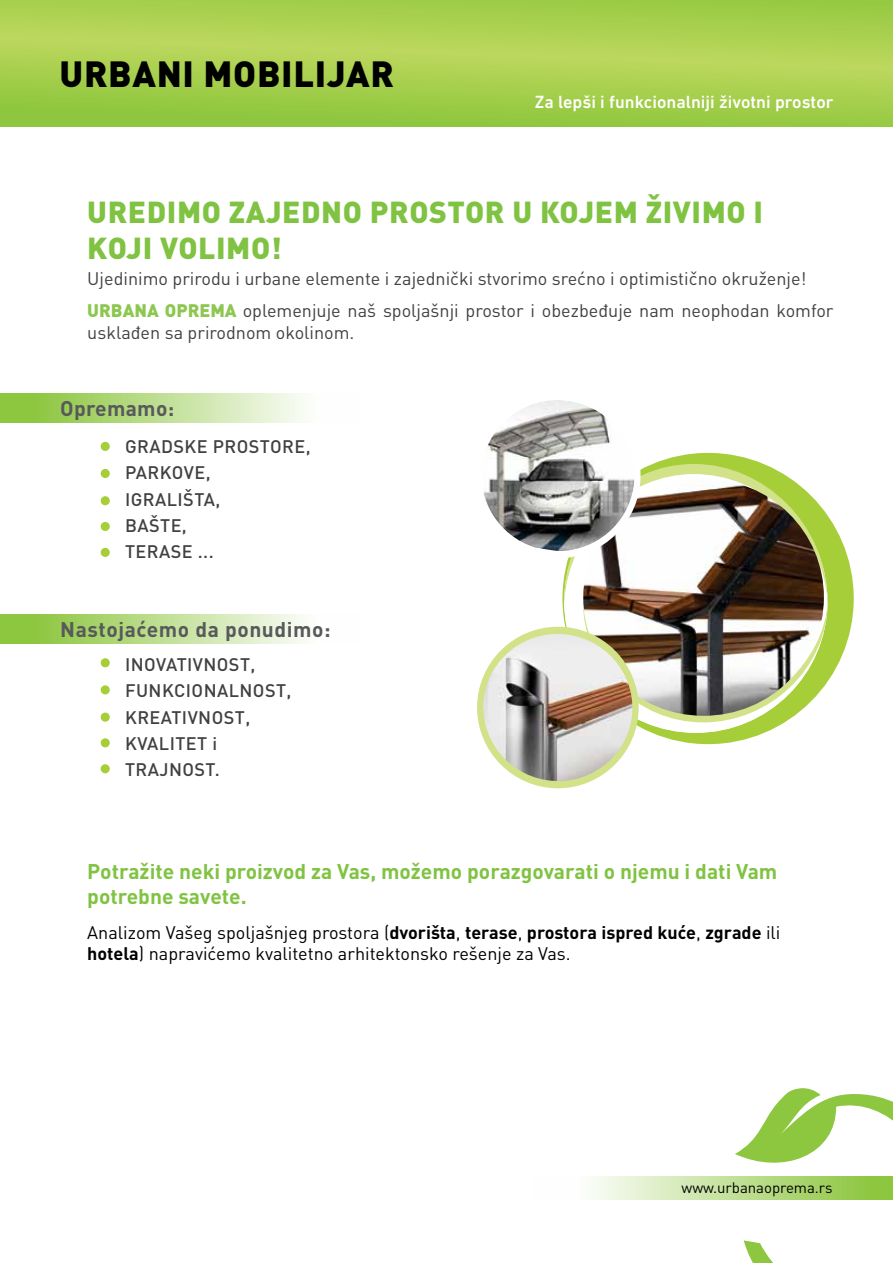
<style>
.page{position:relative;width:893px;height:1263px;background:#fff}
.page>*{position:absolute;margin:0;border:0;box-sizing:border-box;transform-origin:0 0}
.t1{font:900 36px "DIN Pro";letter-spacing:.02em;color:#000}
.t2{font:900 30px/36px "DIN Pro";letter-spacing:.02em;color:#80c342}
.t3{font:700 21px/25.2px "DIN Pro";color:#80c342}
.t4{font:700 21px "DIN Pro";letter-spacing:.03em;color:#58595b}
.t5{font:18px/32.4px "DIN Pro";color:#414042}
.t6{font:18px/21.6px "DIN Pro";color:#000}
.t7{font:500 18px/26.1px "DIN Pro";letter-spacing:.025em;color:#414042}
.t8{font:500 18px "DIN Next LT Pro";color:#fff}
.t9{font:15px "DIN Pro";color:#000}
.s1{font-weight:900;color:#8dc751}
.s2{font-weight:700}
</style>
<div class="page">
<svg style="left:0;top:0;width:893px;height:127px;background:#a7cf4e"></svg>
<svg style="left:592px;top:1176px;width:143px;height:23px;background:#dcedc5"></svg>
<svg style="left:735px;top:1088px;width:158px;height:175px"></svg>
<div style="left:1px;top:393px;width:359px;height:30px;background:linear-gradient(to right,#84c130,#fff)"></div>
<div style="left:1px;top:614px;width:359px;height:30px;background:linear-gradient(to right,#84c130,#fff)"></div>
<svg style="left:103px;top:667px;width:4px;height:81px"></svg>
<div style="left:562px;top:453px;width:292px;height:291px;background:#a6ce39;border-radius:50%"></div>
<svg style="left:564px;top:464px;width:264px;height:268px"></svg>
<img style="left:583px;top:479px;width:241px;height:237px">
<div style="left:475px;top:393px;width:165px;height:165px;background:#fff;border-radius:50%"></div>
<img style="left:483px;top:400px;width:152px;height:151px">
<div style="left:477px;top:627px;width:162px;height:161px;background:#d2e288;border-radius:50%"></div>
<img style="left:482px;top:634px;width:152px;height:148px">
<div style="left:101px;top:442px;width:9px;height:9px;background:#a6ce39;border-radius:50%"></div>
<div style="left:101px;top:658px;width:9px;height:9px;background:#a6ce39;border-radius:50%"></div>
<div style="left:101px;top:469px;width:9px;height:9px;background:#a6ce39;border-radius:50%"></div>
<div style="left:101px;top:685px;width:9px;height:9px;background:#a6ce39;border-radius:50%"></div>
<div style="left:101px;top:496px;width:9px;height:9px;background:#a6ce39;border-radius:50%"></div>
<div style="left:101px;top:713px;width:9px;height:9px;background:#a6ce39;border-radius:50%"></div>
<div style="left:101px;top:522px;width:9px;height:9px;background:#a6ce39;border-radius:50%"></div>
<div style="left:101px;top:738px;width:9px;height:9px;background:#a6ce39;border-radius:50%"></div>
<div style="left:101px;top:548px;width:9px;height:9px;background:#a6ce39;border-radius:50%"></div>
<div style="left:101px;top:764px;width:9px;height:9px;background:#a6ce39;border-radius:50%"></div>
<h1 class="t1" style="left:60px;top:50px;width:336px">URBANI MOBILIJAR</h1>
<p class="t8" style="left:535px;top:92px;width:300px">Za lepši i funkcionalniji životni prostor</p>
<h2 class="t2" style="left:87px;top:193px;width:677px">UREDIMO ZAJEDNO PROSTOR U КОЈЕМ ŽIVIMO I<br>KOJI VOLIMO!</h2>
<p class="t5" style="left:87px;top:261px;width:748px">Ujedinimo prirodu i urbane elemente i zajednički stvorimo srećno i optimistično okruženje!<br><span class="s1">URBANA OPREMA</span> oplemenjuje naš spoljašnji prostor i obezbeđuje nam neophodan komfor</p>
<p class="t5" style="left:87px;top:316px;width:269px">usklađen sa prirodnom okolinom.</p>
<p class="t4" style="left:60px;top:394px;width:115px">Opremamo:</p>
<p class="t7" style="left:125px;top:433px;width:187px">GRADSKE PROSTORE,<br>PARKOVE,<br>IGRALIŠTA,<br>BAŠTE,<br>TERASE ...</p>
<p class="t4" style="left:60px;top:615px;width:272px">Nastojaćemo da ponudimo:</p>
<p class="t7" style="left:125px;top:651px;width:168px">INOVATIVNOST,<br>FUNKCIONALNOST,<br>KREATIVNOST,<br>KVALITET i<br>TRAJNOST.</p>
<p class="t3" style="left:87px;top:858px;width:691px">Potražite neki proizvod za Vas, možemo porazgovarati o njemu i dati Vam potrebne savete.</p>
<p class="t6" style="left:87px;top:920px;width:695px">Analizom Vašeg spoljašnjeg prostora (<span class="s2">dvorišta</span>, <span class="s2">terase</span>, <span class="s2">prostora ispred kuće</span>, <span class="s2">zgrade</span> ili <span class="s2">hotela</span>) napravićemo kvalitetno arhitektonsko rešenje za Vas.</p>
<p class="t9" style="left:681px;top:1177px;width:153px">www.urbanaoprema.rs</p>
</div>
